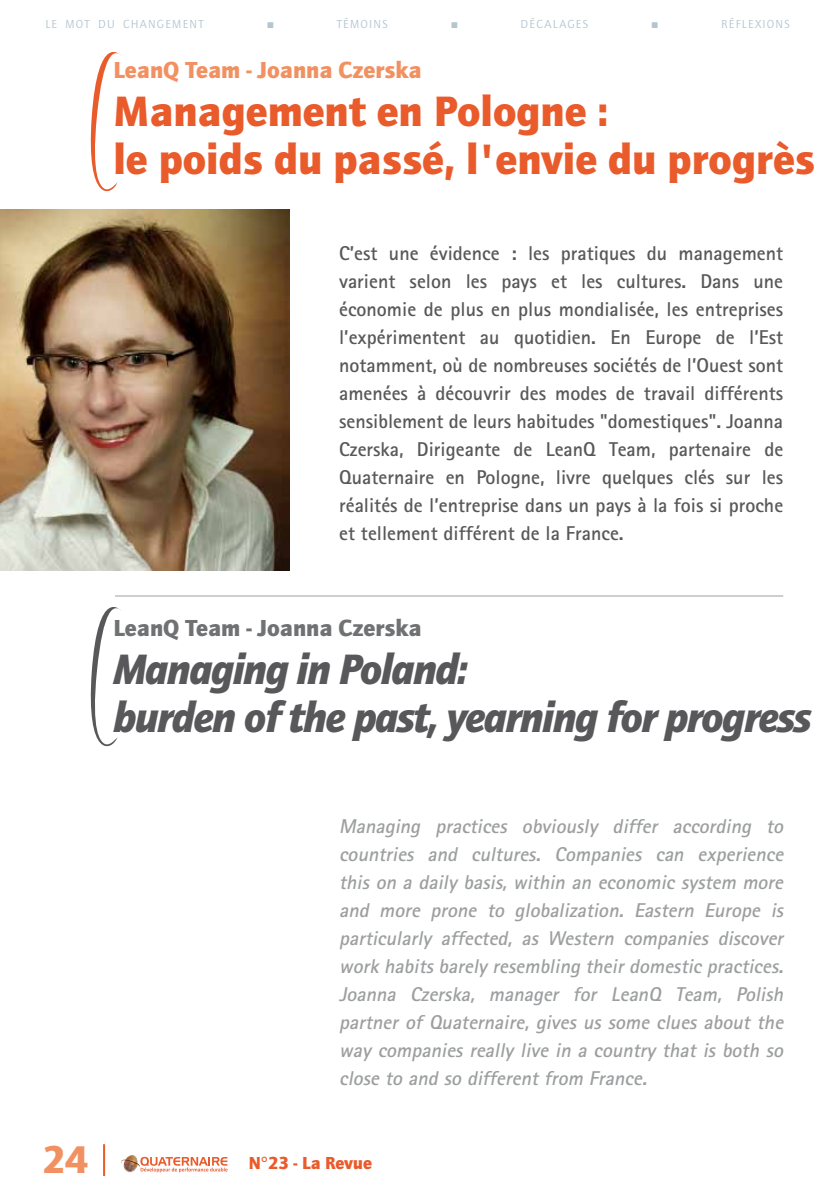
<style>
.page{position:relative;width:840px;height:1191px;background:#fff}
.page>*{position:absolute;margin:0;border:0;box-sizing:border-box;transform-origin:0 0}
.t1{font:italic 900 44px/48px "Quay Itc T";letter-spacing:-.03em;color:#58585a;scale:.95 1}
.t2{font:900 44px/48px "Quay Itc T";color:#e95b2b}
.t3{font:900 40px "Quay Itc T";color:#f19162}
.t4{font:900 24px "Quay Itc T";color:#f19162}
.t5{font:900 24px "Quay Itc T";color:#707172}
.t6{font:700 20px/28px "Rotis Sans Serif";color:#58585a;text-align:justify}
.t7{font:italic 700 20px/28px "Rotis Sans Serif";color:#9c9e9f;text-align:justify}
.t8{font:900 18px "Quay Itc T";color:#e95b2b}
.t9{font:12px "Quay Itc T";letter-spacing:.1em;color:#b3c5cf}
</style>
<div class="page">
<hr style="left:103px;top:1144px;width:2px;height:32px;background:#e95b2b">
<svg style="left:121px;top:1155px;width:106px;height:17px"></svg>
<svg style="left:90px;top:52px;width:31px;height:140px"></svg>
<svg style="left:90px;top:596px;width:31px;height:151px"></svg>
<hr style="left:115px;top:595px;width:667px;height:1px;background:#9c9e9f">
<img style="left:0;top:210px;width:289px;height:360px">
<p class="t9" style="left:45px;top:17px;width:160px">LE MOT DU CHANGEMENT</p>
<p class="t9" style="left:336px;top:17px;width:52px">TÉMOINS</p>
<p class="t9" style="left:520px;top:17px;width:69px">DÉCALAGES</p>
<p class="t9" style="left:720px;top:17px;width:70px">RÉFLEXIONS</p>
<p class="t4" style="left:113px;top:55px;width:309px">LeanQ Team - Joanna Czerska</p>
<h1 class="t2" style="left:113px;top:87px;width:702px">Management en Pologne :<br>le poids du passé, l'envie du progrès</h1>
<p class="t6" style="left:339px;top:239px;width:445px">C’est une évidence : les pratiques du management varient selon les pays et les cultures. Dans une économie de plus en plus mondialisée, les entreprises l’expérimentent au quotidien. En Europe de l’Est notamment, où de nombreuses sociétés de l’Ouest sont amenées à découvrir des modes de travail différents sensiblement de leurs habitudes "domestiques". Joanna Czerska, Dirigeante de LeanQ Team, partenaire de Quaternaire en Pologne, livre quelques clés sur les réalités de l’entreprise dans un pays à la fois si proche et tellement différent de la France.</p>
<p class="t5" style="left:113px;top:613px;width:309px">LeanQ Team - Joanna Czerska</p>
<h1 class="t1" style="left:113px;top:644px;width:736px">Managing in Poland:<br>burden of the past, yearning for progress</h1>
<p class="t7" style="left:339px;top:811px;width:449px">Managing practices obviously differ according to countries and cultures. Companies can experience this on a daily basis, within an economic system more and more prone to globalization. Eastern Europe is particularly affected, as Western companies discover work habitsbarely resembling theirdomestic practices.<br>Joanna Czerska, manager for LeanQ Team, Polish partner of Quaternaire, gives us some clues about the way companies really live in a country that is both so close to and so different from France.</p>
<h2 class="t3" style="left:43px;top:1136px;width:48px">24</h2>
<p class="t8" style="left:249px;top:1151px;width:125px">N°23 - La Revue</p>
</div>
